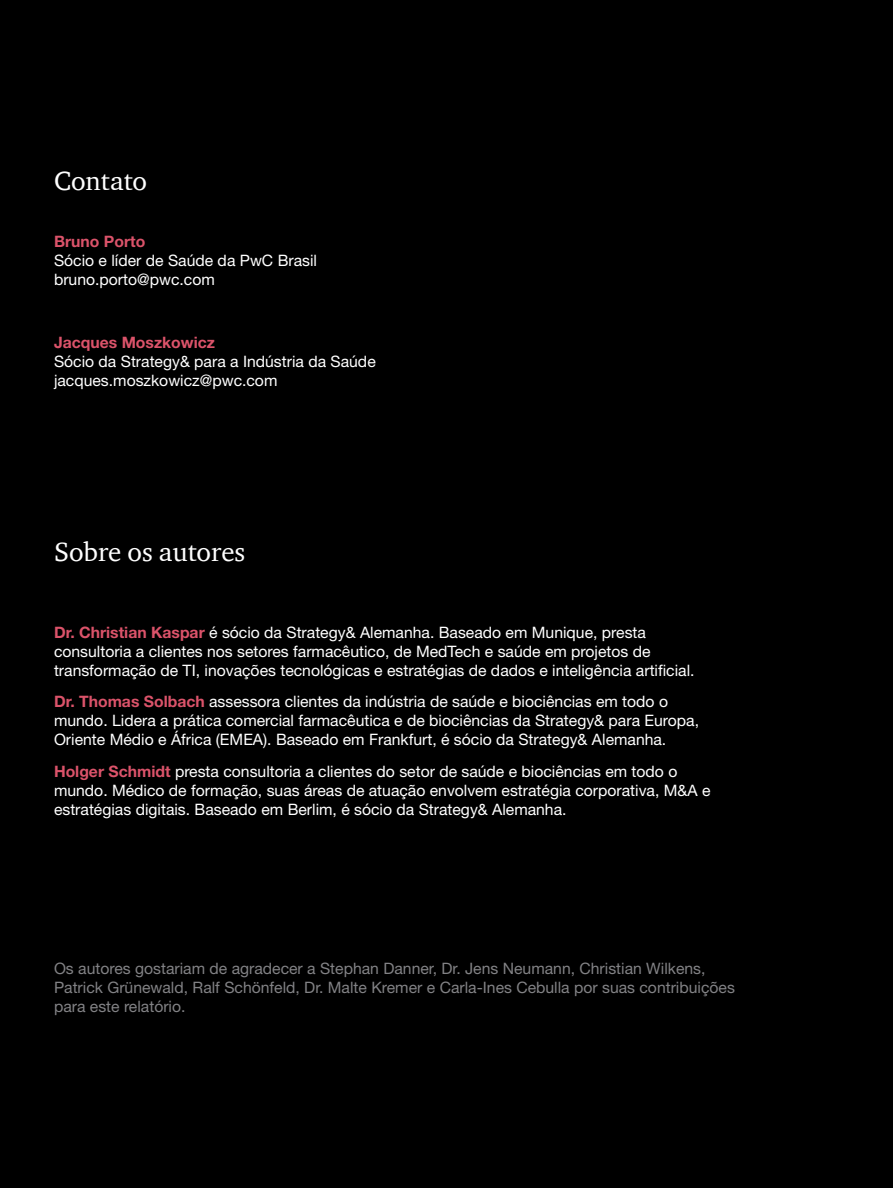
<style>
.page{position:relative;width:893px;height:1188px;background:#000}
.page>*{position:absolute;margin:0;border:0;box-sizing:border-box;transform-origin:0 0}
.t1{font:27px "ITC Charter Com";color:#fff}
.t2{font:15.75px/18.9px "Helvetica Neue";color:#fff}
.t3{font:15.75px/18.9px "Helvetica Neue";color:#828285}
.t4{font:700 15.75px "Helvetica Neue";color:#db536a}
.s1{font-weight:700;color:#db536a}
</style>
<div class="page">
<h1 class="t1" style="left:54px;top:164px;width:95px">Contato</h1>
<p class="t4" style="left:54px;top:232px;width:93px">Bruno Porto</p>
<p class="t2" style="left:54px;top:251px;width:265px">Sócio e líder de Saúde da PwC Brasil bruno.porto@pwc.com</p>
<p class="t4" style="left:54px;top:333px;width:162px">Jacques Moszkowicz</p>
<p class="t2" style="left:54px;top:352px;width:323px">Sócio da Strategy&amp; para a Indústria da Saúde jacques.moszkowicz@pwc.com</p>
<h1 class="t1" style="left:54px;top:535px;width:193px">Sobre os autores</h1>
<p class="t2" style="left:54px;top:623px;width:642px"><span class="s1">Dr. Christian Kaspar</span> é sócio da Strategy&amp; Alemanha. Baseado em Munique, presta consultoria a clientes nos setores farmacêutico, de MedTech e saúde em projetos de transformação de TI, inovações tecnológicas e estratégias de dados e inteligência artificial.</p>
<p class="t2" style="left:54px;top:692px;width:647px"><span class="s1">Dr. Thomas Solbach</span> assessora clientes da indústria de saúde e biociências em todo o mundo. Lidera a prática comercial farmacêutica e de biociências da Strategy&amp; para Europa,<br>Oriente Médio e África (EMEA). Baseado em Frankfurt, é sócio da Strategy&amp; Alemanha.</p>
<p class="t2" style="left:54px;top:762px;width:658px"><span class="s1">Holger Schmidt</span> presta consultoria a clientes do setor de saúde e biociências em todo o mundo. Médico de formação, suas áreas de atuação envolvem estratégia corporativa, M&amp;A e estratégias digitais. Baseado em Berlim, é sócio da Strategy&amp; Alemanha.</p>
<p class="t3" style="left:54px;top:959px;width:682px">Os autores gostariam de agradecer a Stephan Danner, Dr. Jens Neumann, Christian Wilkens,<br>Patrick Grünewald, Ralf Schönfeld, Dr. Malte Kremer e Carla-Ines Cebulla por suas contribuições para este relatório.</p>
</div>
